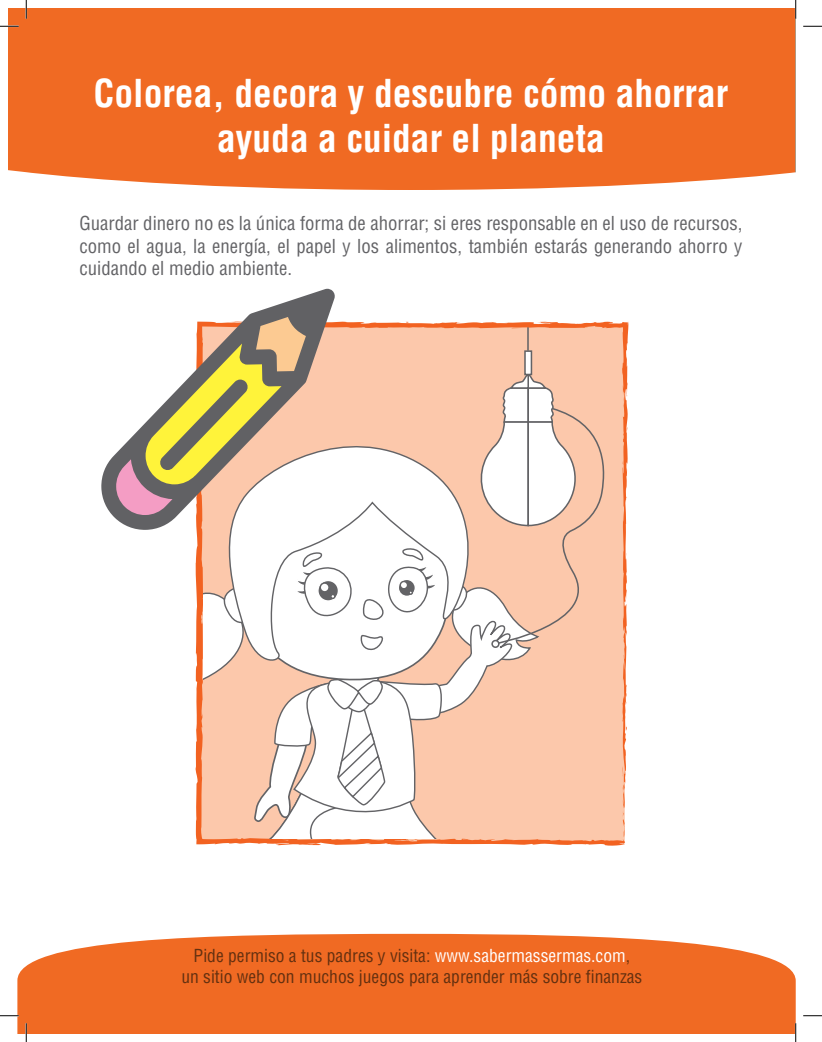
<style>
.page{position:relative;width:822px;height:1042px;background:#fff}
.page>*{position:absolute;margin:0;border:0;box-sizing:border-box;transform-origin:0 0}
.t1{font:700 condensed 37.5px/45px "Helvetica LT Std";color:#fff;text-align:center}
.t2{font:condensed 18.75px/22.5px "Helvetica LT Std";color:#636366;text-align:justify}
.t3{font:condensed 17.5px "Helvetica LT Std";color:#633010}
.s1{color:#fff}
</style>
<div class="page">
<svg style="left:196px;top:322px;width:432px;height:523px;background:#fabfa0"></svg>
<svg style="left:623px;top:630px;width:4px;height:8px"></svg>
<svg style="left:623px;top:391px;width:4px;height:15px"></svg>
<svg style="left:622px;top:810px;width:2px;height:34px"></svg>
<svg style="left:622px;top:765px;width:4px;height:12px"></svg>
<svg style="left:625px;top:720px;width:2px;height:13px"></svg>
<svg style="left:622px;top:684px;width:5px;height:15px"></svg>
<div style="left:9px;top:9px;width:786px;height:181px;background:#f06a23"></div>
<svg style="left:17px;top:933px;width:778px;height:100px;background:#f17534"></svg>
<svg style="left:195px;top:321px;width:417px;height:523px"></svg>
<svg style="left:101px;top:288px;width:234px;height:242px"></svg>
<svg style="left:0;top:25px;width:19px;height:2px"></svg>
<svg style="left:803px;top:25px;width:18px;height:2px"></svg>
<svg style="left:0;top:1014px;width:19px;height:2px"></svg>
<svg style="left:803px;top:1015px;width:18px;height:1px"></svg>
<svg style="left:25px;top:0;width:2px;height:19px"></svg>
<svg style="left:25px;top:1022px;width:2px;height:19px"></svg>
<svg style="left:794px;top:0;width:2px;height:19px"></svg>
<svg style="left:794px;top:1022px;width:2px;height:19px"></svg>
<p class="t1" style="left:94px;top:71px;width:636px">Colorea, decora y descubre cómo ahorrar ayuda a cuidar el planeta</p>
<p class="t2" style="left:79px;top:212px;width:664px">Guardar dinero no es la única forma de ahorrar; si eres responsable en el uso de recursos, como el agua, la energía, el papel y los alimentos, también estarás generando ahorro y cuidando el medio ambiente.</p>
<p class="t3" style="left:193px;top:944px;width:438px">Pide permiso a tus padres y visita: <span class="s1">www.sabermassermas.com</span>,</p>
<p class="t3" style="left:181px;top:965px;width:462px">un sitio web con muchos juegos para aprender más sobre finanzas</p>
</div>
